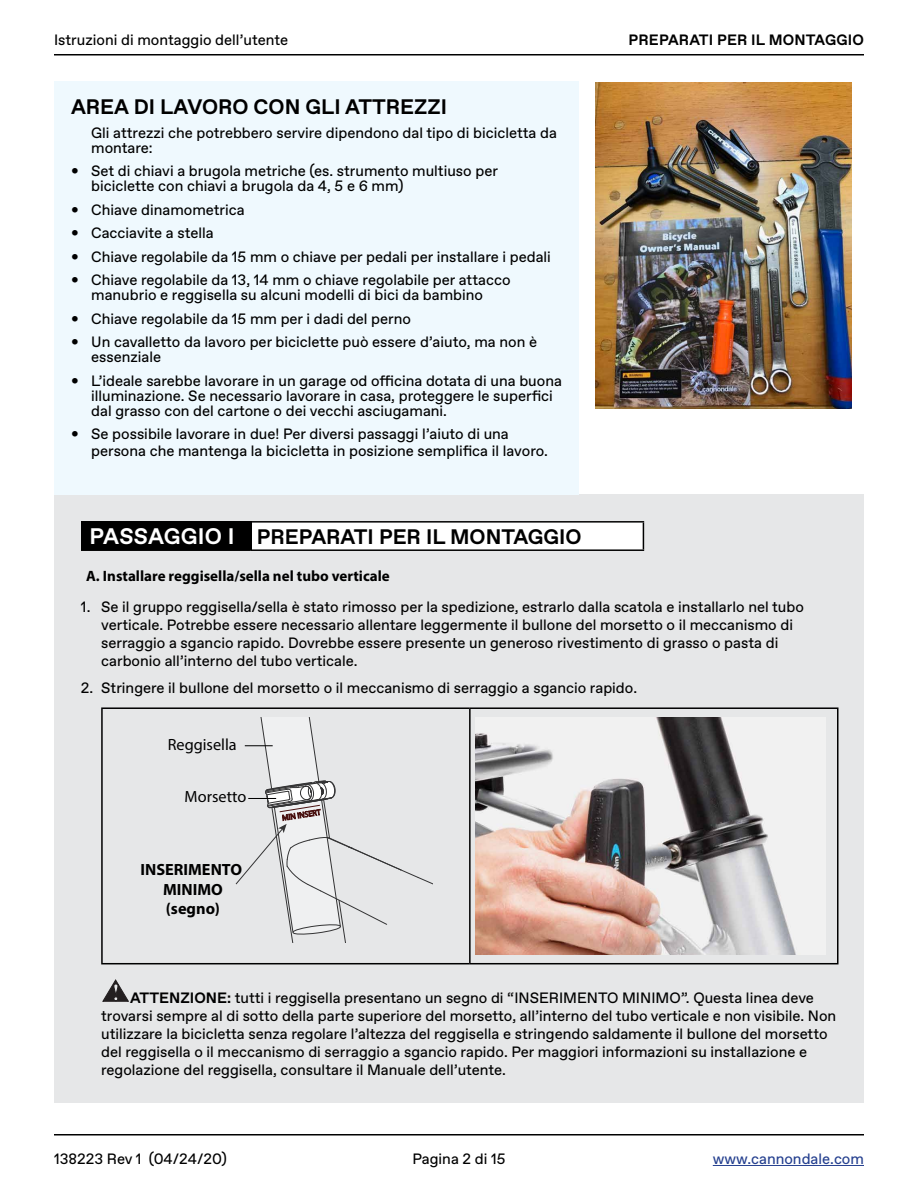
<style>
.page{position:relative;width:918px;height:1188px;background:#fff}
.page>*{position:absolute;margin:0;border:0;box-sizing:border-box;transform-origin:0 0}
.t1{font:700 22.5px "Favorit";letter-spacing:.005em;color:#fff}
.t2{font:700 21px "Favorit";color:#000}
.t3{font:700 16.2px/19.5px "Myriad Pro";color:#000;text-align:center}
.t4{font:16.2px "Myriad Pro";color:#000}
.t5{font:15px/18px "Favorit";color:#000}
.t6{font:700 15px "Myriad Pro";color:#000}
.t7{font:700 15px "Favorit";letter-spacing:.01em;color:#000}
.t8{font:15px "Favorit";color:#25408f}
.s1{font-weight:700}
</style>
<div class="page">
<div style="left:54px;top:494px;width:810px;height:609px;background:#e6e7e8"></div>
<hr style="left:54px;top:1134px;width:810px;height:2px;background:#000">
<hr style="left:54px;top:54px;width:810px;height:1px;background:#000">
<hr style="left:713px;top:1165px;width:151px;height:1px;background:#25408f">
<div style="left:54px;top:81px;width:525px;height:413px;background:#eff9fe"></div>
<div style="left:251px;top:522px;width:392px;height:28px;background:#fff"></div>
<hr style="left:251px;top:521px;width:393px;height:2px;background:#000">
<hr style="left:250px;top:523px;width:2px;height:26px;background:#000">
<svg style="left:643px;top:523px;width:1px;height:26px"></svg>
<hr style="left:81px;top:549px;width:170px;height:2px;background:#000">
<hr style="left:251px;top:549px;width:393px;height:2px;background:#000">
<hr style="left:101px;top:707px;width:369px;height:2px;background:#000">
<hr style="left:101px;top:709px;width:2px;height:254px;background:#000">
<hr style="left:470px;top:707px;width:368px;height:2px;background:#000">
<hr style="left:469px;top:709px;width:2px;height:254px;background:#000">
<hr style="left:837px;top:709px;width:1px;height:254px;background:#000">
<hr style="left:101px;top:963px;width:369px;height:1px;background:#000">
<hr style="left:470px;top:963px;width:368px;height:1px;background:#000">
<svg style="left:235px;top:717px;width:198px;height:225px"></svg>
<img style="left:476px;top:717px;width:349px;height:238px">
<svg style="left:103px;top:980px;width:26px;height:21px"></svg>
<img style="left:595px;top:83px;width:257px;height:326px">
<div style="left:81px;top:521px;width:170px;height:29px;background:#000"></div>
<p class="t5" style="left:54px;top:31px;width:236px">Istruzioni di montaggio dell’utente</p>
<p class="t7" style="left:629px;top:30px;width:237px">PREPARATI PER IL MONTAGGIO</p>
<h2 class="t2" style="left:71px;top:93px;width:378px">AREA DI LAVORO CON GLI ATTREZZI</h2>
<p class="t5" style="left:91px;top:125px;width:467px;line-height:15px">Gli attrezzi che potrebbero servire dipendono dal tipo di bicicletta da montare:</p>
<p class="t5" style="left:91px;top:163px;width:408px;line-height:15px;text-indent:-20px">• Set di chiavi a brugola metriche (es. strumento multiuso per biciclette con chiavi a brugola da 4, 5 e 6 mm)</p>
<p class="t5" style="left:71px;top:200px;width:175px">• Chiave dinamometrica</p>
<p class="t5" style="left:71px;top:224px;width:144px">• Cacciavite a stella</p>
<p class="t5" style="left:71px;top:247px;width:481px">• Chiave regolabile da 15 mm o chiave per pedali per installare i pedali</p>
<p class="t5" style="left:71px;top:272px;width:441px;line-height:15px;text-align:center">• Chiave regolabile da 13, 14 mm o chiave regolabile per attacco manubrio e reggisella su alcuni modelli di bici da bambino</p>
<p class="t5" style="left:71px;top:309px;width:342px">• Chiave regolabile da 15 mm per i dadi del perno</p>
<p class="t5" style="left:91px;top:334px;width:447px;line-height:15px;text-indent:-20px">• Un cavalletto da lavoro per biciclette può essere d’aiuto, ma non è essenziale</p>
<p class="t5" style="left:91px;top:373px;width:472px;line-height:15px;text-indent:-20px">• L’ideale sarebbe lavorare in un garage od officina dotata di una buona illuminazione. Se necessario lavorare in casa, proteggere le superfici dal grasso con del cartone o dei vecchi asciugamani.</p>
<p class="t5" style="left:91px;top:426px;width:458px;line-height:16.5px;text-indent:-20px">• Se possibile lavorare in due! Per diversi passaggi l’aiuto di una persona che mantenga la bicicletta in posizione semplifica il lavoro.</p>
<h1 class="t1" style="left:90px;top:521px;width:146px">PASSAGGIO I</h1>
<h2 class="t2" style="left:257px;top:523px;width:326px">PREPARATI PER IL MONTAGGIO</h2>
<p class="t6" style="left:86px;top:566px;width:305px">A. Installare reggisella/sella nel tubo verticale</p>
<p class="t5" style="left:101px;top:598px;width:704px;text-indent:-20px">1. Se il gruppo reggisella/sella è stato rimosso per la spedizione, estrarlo dalla scatola e installarlo nel tubo verticale. Potrebbe essere necessario allentare leggermente il bullone del morsetto o il meccanismo di serraggio a sgancio rapido. Dovrebbe essere presente un generoso rivestimento di grasso o pasta di carbonio all’interno del tubo verticale.</p>
<p class="t5" style="left:81px;top:678px;width:558px">2. Stringere il bullone del morsetto o il meccanismo di serraggio a sgancio rapido.</p>
<p class="t4" style="left:168px;top:734px;width:71px">Reggisella</p>
<p class="t4" style="left:185px;top:787px;width:63px">Morsetto</p>
<p class="t3" style="left:141px;top:860px;width:103px">INSERIMENTO<br>MINIMO (segno)</p>
<p class="t5" style="left:101px;top:988px;width:737px;text-indent:29px"><span class="s1">ATTENZIONE:</span> tutti i reggisella presentano un segno di “INSERIMENTO MINIMO”. Questa linea deve trovarsi sempre al di sotto della parte superiore del morsetto, all’interno del tubo verticale e non visibile. Non utilizzare la bicicletta senza regolare l’altezza del reggisella e stringendo saldamente il bullone del morsetto del reggisella o il meccanismo di serraggio a sgancio rapido. Per maggiori informazioni su installazione e regolazione del reggisella, consultare il Manuale dell’utente.</p>
<p class="t5" style="left:54px;top:1149px;width:174px">138223 Rev 1 (04/24/20)</p>
<p class="t5" style="left:412px;top:1149px;width:95px">Pagina 2 di 15</p>
<p class="t8" style="left:713px;top:1149px;width:153px">www.cannondale.com</p>
</div>
